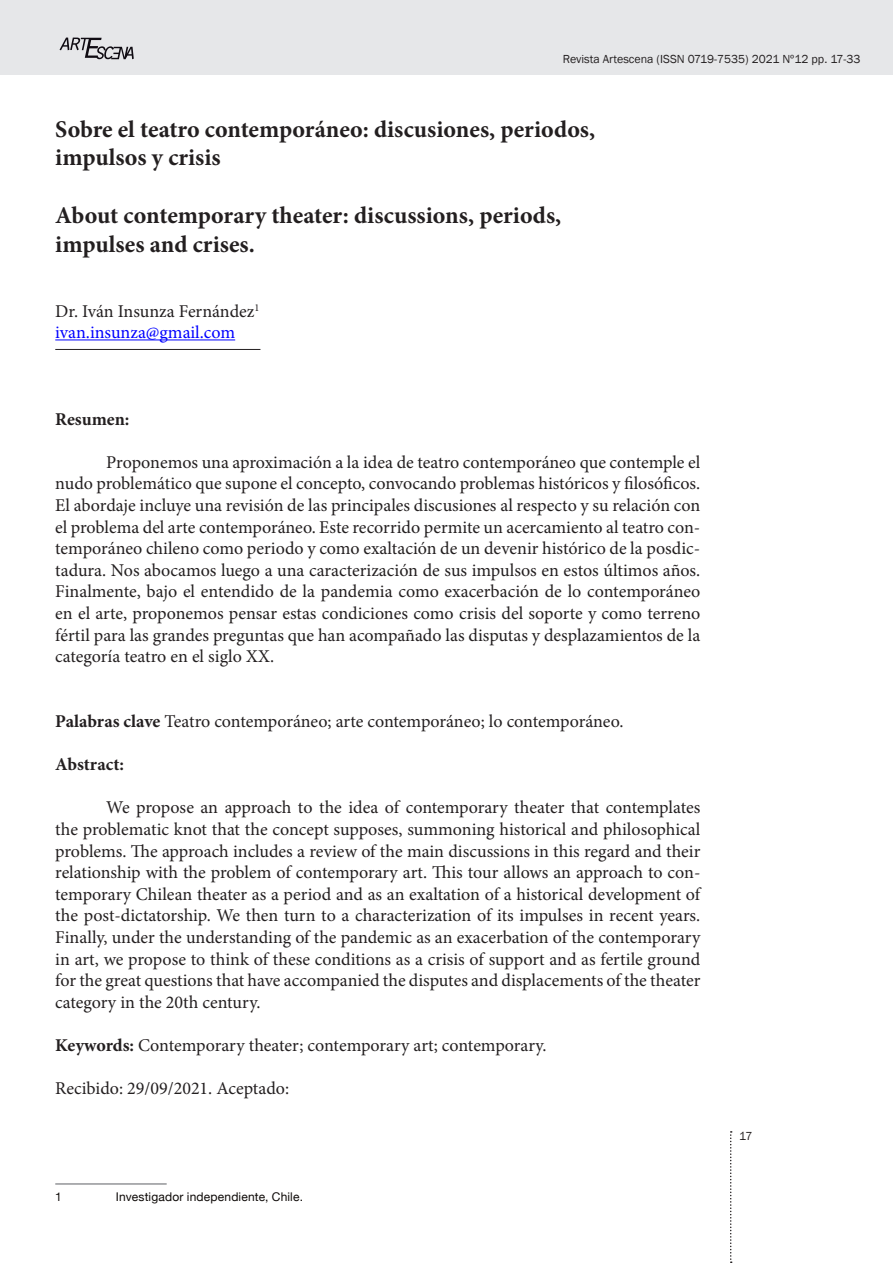
<style>
.page{position:relative;width:893px;height:1263px;background:#fff}
.page>*{position:absolute;margin:0;border:0;box-sizing:border-box;transform-origin:0 0}
.t1{font:700 24px/28.8px "Minion Pro";color:#231f20}
.t2{font:18px/21.6px "Minion Pro";color:#231f20;text-align:justify}
.t3{font:700 18px "Minion Pro";color:#231f20}
.t4{font:12px "Franklin Gothic";color:#231f20}
.t5{font:12px "Helvetica Neue";letter-spacing:.015em;color:#0c0806}
.s1{color:#00f}
.s2{font-weight:700}
</style>
<div class="page">
<div style="left:0;top:0;width:893px;height:74px;background:#e6e7e9"></div>
<svg style="left:730px;top:1131px;width:2px;height:132px"></svg>
<svg style="left:60px;top:38px;width:74px;height:21px"></svg>
<hr style="left:55px;top:339px;width:180px;height:1px;background:#00f">
<hr style="left:55px;top:349px;width:205px;height:1px;background:#231f20">
<hr style="left:55px;top:1183px;width:112px;height:2px;background:#939598">
<p class="t4" style="left:563px;top:52px;width:299px">Revista Artescena (ISSN 0719-7535) 2021 Nº12 pp. 17-33</p>
<h1 class="t1" style="left:55px;top:114px;width:541px">Sobre el teatro contemporáneo: discusiones, periodos, impulsos y crisis</h1>
<h1 class="t1" style="left:55px;top:201px;width:507px">About contemporary theater: discussions, periods, impulses and crises.</h1>
<p class="t2" style="left:55px;top:300px;width:206px">Dr. Iván Insunza Fernández<sup>1 </sup><span class="s1">ivan.insunza@gmail.com</span></p>
<p class="t3" style="left:55px;top:406px;width:76px">Resumen:</p>
<p class="t2" style="left:55px;top:451px;width:647px;text-indent:51px">Proponemos una aproximación a la idea de teatro contemporáneo que contemple el nudo problemático que supone el concepto, convocando problemas históricos y filosóficos.<br>El abordaje incluye una revisión de las principales discusiones al respecto y su relación con el problema del arte contemporáneo. Este recorrido permite un acercamiento al teatro con&shy;temporáneo chileno como periodo y como exaltación de un devenir histórico de la posdic&shy;tadura. Nos abocamos luego a una caracterización de sus impulsos en estos últimos años.<br>Finalmente, bajo el entendido de la pandemia como exacerbación de lo contemporáneo en el arte, proponemos pensar estas condiciones como crisis del soporte y como terreno fértil para las grandes preguntas que han acompañado las disputas y desplazamientos de la categoría teatro en el siglo XX.</p>
<p class="t2" style="left:55px;top:710px;width:570px"><span class="s2">Palabras clave</span> Teatro contemporáneo; arte contemporáneo; lo contemporáneo.</p>
<p class="t3" style="left:55px;top:752px;width:70px">Abstract:</p>
<p class="t2" style="left:55px;top:797px;width:647px;text-indent:51px">We propose an approach to the idea of contemporary theater that contemplates the problematic knot that the concept supposes, summoning historical and philosophical problems. The approach includes a review of the main discussions in this regard and their relationship with the problem of contemporary art. This tour allows an approach to con&shy;temporary Chilean theater as a period and as an exaltation of a historical development of the post-dictatorship. We then turn to a characterization of its impulses in recent years.<br>Finally, under the understanding of the pandemic as an exacerbation of the contemporary in art, we propose to think of these conditions as a crisis of support and as fertile ground for the great questions that have accompanied the disputes and displacements of the theater category in the 20th century.</p>
<p class="t2" style="left:55px;top:1034px;width:493px"><span class="s2">Keywords:</span> Contemporary theater; contemporary art; contemporary.</p>
<p class="t2" style="left:55px;top:1078px;width:235px">Recibido: 29/09/2021. Aceptado:</p>
<p class="t5" style="left:55px;top:1188px;width:8px">1</p>
<p class="t5" style="left:116px;top:1188px;width:189px">Investigador independiente, Chile.</p>
<p class="t4" style="left:739px;top:1129px;width:15px">17</p>
</div>
